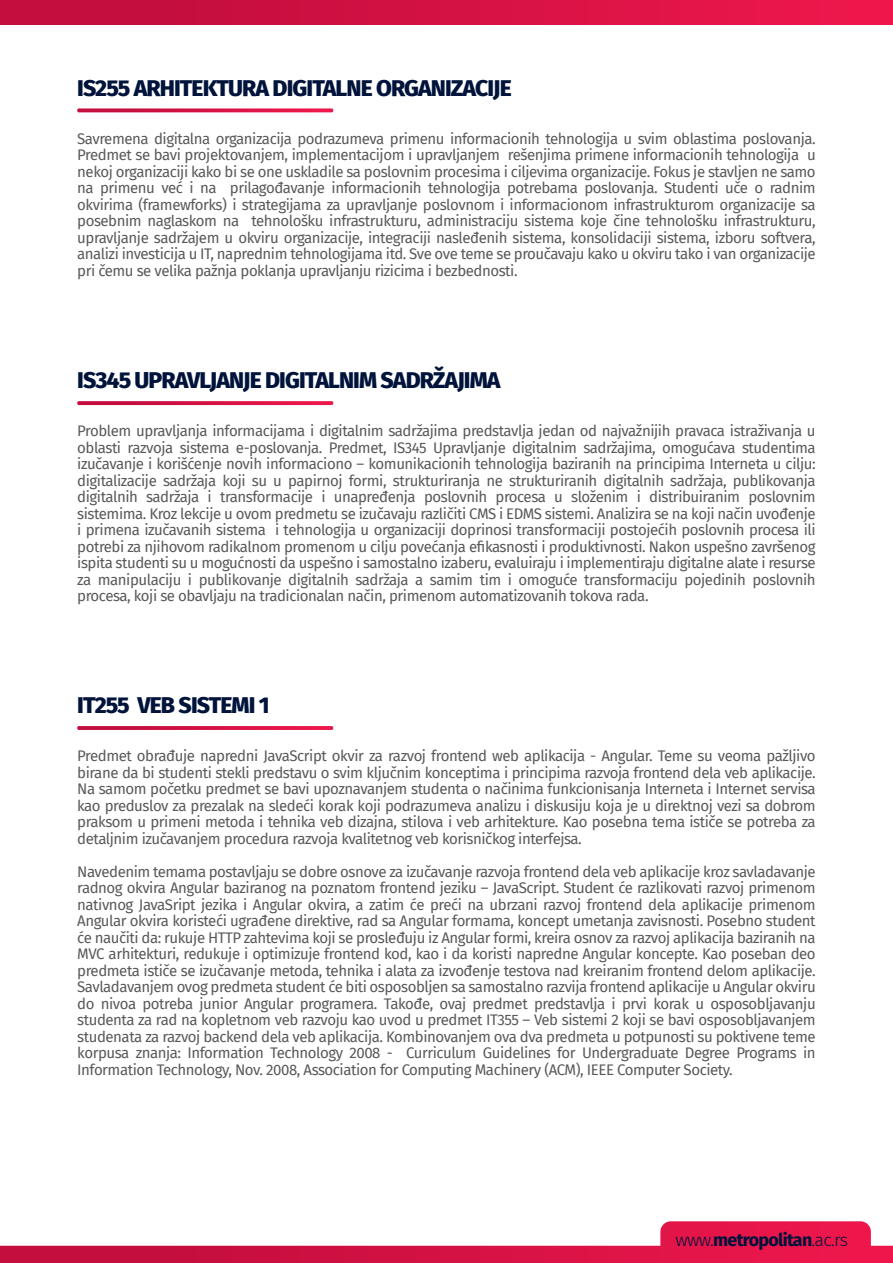
<style>
.page{position:relative;width:893px;height:1263px;background:#fff}
.page>*{position:absolute;margin:0;border:0;box-sizing:border-box;transform-origin:0 0}
.t1{font:800 22.95px "Fira Sans";letter-spacing:-.04em;color:#00133b}
.t2{font:700 17.85px "Fira Sans";letter-spacing:-.04em;color:#00133b}
.t3{font:15px/16.5px "Fira Sans";letter-spacing:-.03em;color:#58595b;text-align:justify}
.s1{font-weight:300}
</style>
<div class="page">
<div style="left:0;top:0;width:893px;height:24px;background:linear-gradient(to right,#bd0c3c,#ee174c)"></div>
<svg style="left:0;top:1221px;width:893px;height:42px"></svg>
<svg style="left:77px;top:108px;width:256px;height:4px"></svg>
<svg style="left:77px;top:401px;width:256px;height:4px"></svg>
<svg style="left:77px;top:726px;width:256px;height:4px"></svg>
<h1 class="t1" style="left:77px;top:68px;width:436px">IS255 ARHITEKTURA DIGITALNE ORGANIZACIJE</h1>
<p class="t3" style="left:77px;top:130px;width:740px">Savremena digitalna organizacija podrazumeva primenu informacionih tehnologija u svim oblastima poslovanja.<br>Predmet se bavi projektovanjem, implementacijom i upravljanjem rešenjima primene informacionih tehnologija u nekoj organizaciji kako bi se one uskladile sa poslovnim procesima i ciljevima organizacije. Fokus je stavljen ne samo na primenu već i na prilagođavanje informacionih tehnologija potrebama poslovanja. Studenti uče o radnim okvirima (framewforks) i strategijama za upravljanje poslovnom i informacionom infrastrukturom organizacije sa posebnim naglaskom na tehnološku infrastrukturu, administraciju sistema koje čine tehnološku infrastrukturu, upravljanje sadržajem u okviru organizacije, integraciji nasleđenih sistema, konsolidaciji sistema, izboru softvera, analizi investicija u IT, naprednim tehnologijama itd. Sve ove teme se proučavaju kako u okviru tako i van organizacije pri čemu se velika pažnja poklanja upravljanju rizicima i bezbednosti.</p>
<h1 class="t1" style="left:77px;top:360px;width:425px">IS345 UPRAVLJANJE DIGITALNIM SADRŽAJIMA</h1>
<p class="t3" style="left:77px;top:422px;width:740px">Problem upravljanja informacijama i digitalnim sadržajima predstavlja jedan od najvažnijih pravaca istraživanja u oblasti razvoja sistema e-poslovanja. Predmet, IS345 Upravljanje digitalnim sadržajima, omogućava studentima izučavanje i korišćenje novih informaciono – komunikacionih tehnologija baziranih na principima Interneta u cilju: digitalizacije sadržaja koji su u papirnoj formi, strukturiranja ne strukturiranih digitalnih sadržaja, publikovanja digitalnih sadržaja i transformacije i unapređenja poslovnih procesa u složenim i distribuiranim poslovnim sistemima. Kroz lekcije u ovom predmetu se izučavaju različiti CMS i EDMS sistemi. Analizira se na koji način uvođenje i primena izučavanih sistema i tehnologija u organizaciji doprinosi transformaciji postojećih poslovnih procesa ili potrebi za njihovom radikalnom promenom u cilju povećanja efikasnosti i produktivnosti. Nakon uspešno završenog ispita studenti su u mogućnosti da uspešno i samostalno izaberu, evaluiraju i implementiraju digitalne alate i resurse za manipulaciju i publikovanje digitalnih sadržaja a samim tim i omoguće transformaciju pojedinih poslovnih procesa, koji se obavljaju na tradicionalan način, primenom automatizovanih tokova rada.</p>
<h1 class="t1" style="left:77px;top:685px;width:194px">IT255 VEB SISTEMI 1</h1>
<p class="t3" style="left:77px;top:747px;width:740px">Predmet obrađuje napredni JavaScript okvir za razvoj frontend web aplikacija - Angular. Teme su veoma pažljivo birane da bi studenti stekli predstavu o svim ključnim konceptima i principima razvoja frontend dela veb aplikacije.<br>Na samom početku predmet se bavi upoznavanjem studenta o načinima funkcionisanja Interneta i Internet servisa kao preduslov za prezalak na sledeći korak koji podrazumeva analizu i diskusiju koja je u direktnoj vezi sa dobrom praksom u primeni metoda i tehnika veb dizajna, stilova i veb arhitekture. Kao posebna tema ističe se potreba za detaljnim izučavanjem procedura razvoja kvalitetnog veb korisničkog interfejsa.</p>
<p class="t3" style="left:77px;top:863px;width:740px">Navedenim temama postavljaju se dobre osnove za izučavanje razvoja frontend dela veb aplikacije kroz savladavanje radnog okvira Angular baziranog na poznatom frontend jeziku – JavaScript. Student će razlikovati razvoj primenom nativnog JavaSript jezika i Angular okvira, a zatim će preći na ubrzani razvoj frontend dela aplikacije primenom Angular okvira koristeći ugrađene direktive, rad sa Angular formama, koncept umetanja zavisnosti. Posebno student će naučiti da: rukuje HTTP zahtevima koji se prosleđuju iz Angular formi, kreira osnov za razvoj aplikacija baziranih na MVC arhitekturi, redukuje i optimizuje frontend kod, kao i da koristi napredne Angular koncepte. Kao poseban deo predmeta ističe se izučavanje metoda, tehnika i alata za izvođenje testova nad kreiranim frontend delom aplikacije.<br>Savladavanjem ovog predmeta student će biti osposobljen sa samostalno razvija frontend aplikacije u Angular okviru do nivoa potreba junior Angular programera. Takođe, ovaj predmet predstavlja i prvi korak u osposobljavanju studenta za rad na kopletnom veb razvoju kao uvod u predmet IT355 – Veb sistemi 2 koji se bavi osposobljavanjem studenata za razvoj backend dela veb aplikacija. Kombinovanjem ova dva predmeta u potpunosti su poktivene teme korpusa znanja: Information Technology 2008 - Curriculum Guidelines for Undergraduate Degree Programs in Information Technology, Nov. 2008, Association for Computing Machinery (ACM), IEEE Computer Society.</p>
<p class="t2" style="left:675px;top:1224px;width:174px"><span class="s1">www.</span>metropolitan<span class="s1">.ac.rs</span></p>
</div>
